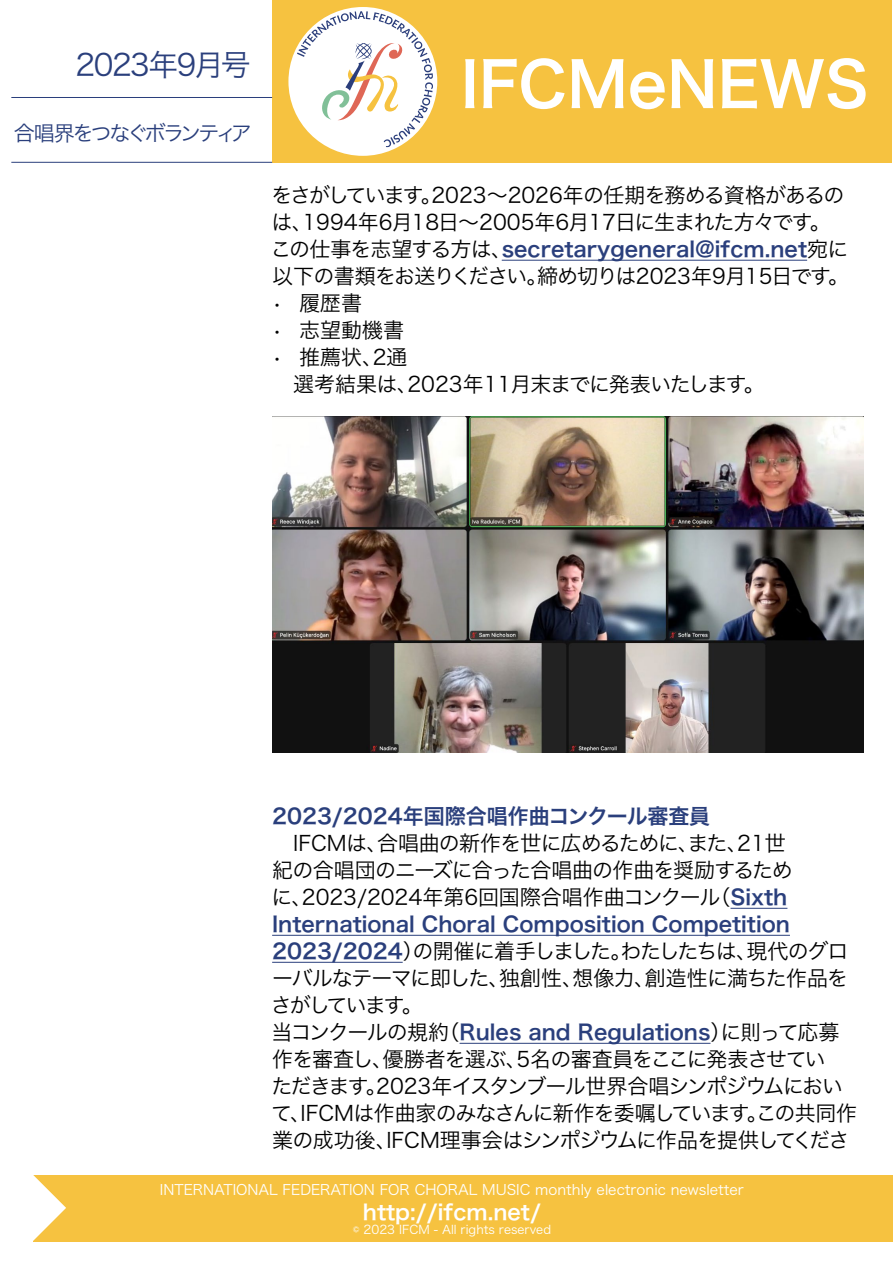
<style>
.page{position:relative;width:893px;height:1263px;background:#fff}
.page>*{position:absolute;margin:0;border:0;box-sizing:border-box;transform-origin:0 0}
.t1{font:61.5px "Hira Kaku Pro W6";color:#fff}
.t2{font:30px "Hira Kaku Pro W3";letter-spacing:-.05em;color:#2a3f7c}
.t3{font:21px/27px "Hira Kaku Pro W3";letter-spacing:-.04em;color:#000}
.t4{font:21px "Hira Kaku Pro W6";color:#2a3f7c}
.t5{font:21px/27px "Hira Kaku Pro W3";color:#000}
.t6{font:21px "Hira Kaku Pro W6";color:#fff}
.t7{font:21px "Hira Kaku Pro W3";letter-spacing:-.14em;color:#2a3f7c}
.t8{font:14.25px "Hira Kaku Pro W3";color:#fff}
.t9{font:12px "Hira Kaku Pro W3";color:#fff}
.s1{font-family:"Hira Kaku Pro W3";color:#000}
.s2{font-family:"Hira Kaku Pro W6";color:#2a3f7c}
</style>
<div class="page">
<hr style="left:502px;top:260px;width:305px;height:1px;background:#2a3f7c">
<hr style="left:730px;top:908px;width:57px;height:1px;background:#2a3f7c">
<hr style="left:272px;top:935px;width:518px;height:1px;background:#2a3f7c">
<hr style="left:272px;top:962px;width:131px;height:1px;background:#2a3f7c">
<hr style="left:460px;top:1043px;width:250px;height:1px;background:#2a3f7c">
<div style="left:33px;top:1176px;width:860px;height:66px;background:#f6c240"></div>
<svg style="left:33px;top:1175px;width:33px;height:66px"></svg>
<div style="left:272px;top:0;width:619px;height:163px;background:#f6c240"></div>
<div style="left:288px;top:7px;width:149px;height:149px;background:#fff;border-radius:50%"></div>
<svg style="left:297px;top:11px;width:136px;height:136px"></svg>
<hr style="left:11px;top:97px;width:261px;height:1px;background:#2a3f7c">
<hr style="left:11px;top:162px;width:261px;height:1px;background:#2a3f7c">
<img style="left:272px;top:417px;width:591px;height:335px">
<h2 class="t2" style="left:76px;top:38px;width:177px">2023年9月号</h2>
<p class="t7" style="left:14px;top:114px;width:239px">合唱界をつなぐボランティア</p>
<h1 class="t1" style="left:461px;top:29px;width:409px">IFCMeNEWS</h1>
<p class="t3" style="left:271px;top:180px;width:575px">をさがしています。2023～2026年の任期を務める資格があるのは、1994年6月18日～2005年6月17日に生まれた方々です。</p>
<p class="t4" style="left:270px;top:230px;width:579px"><span class="s1">この仕事を志望する方は、</span>secretarygeneral@ifcm.net<span class="s1">宛に</span></p>
<p class="t3" style="left:272px;top:261px;width:579px">以下の書類をお送りください。締め切りは2023年9月15日です。</p>
<p class="t3" style="left:272px;top:288px;width:92px">• 履歴書</p>
<p class="t3" style="left:272px;top:315px;width:134px">• 志望動機書</p>
<p class="t5" style="left:272px;top:342px;width:494px">• 推薦状、2通<br>　選考結果は、2023年11月末までに発表いたします。</p>
<p class="t4" style="left:272px;top:797px;width:440px">2023/2024年国際合唱作曲コンクール審査員</p>
<p class="t3" style="left:271px;top:828px;width:523px">　IFCMは、合唱曲の新作を世に広めるために、また、21世紀の合唱団のニーズに合った合唱曲の作曲を奨励するために、2023/2024年第6回国際合唱作曲コンクール（<span class="s2">Sixth</span></p>
<p class="t4" style="left:272px;top:905px;width:519px">International Choral Composition Competition</p>
<p class="t3" style="left:271px;top:936px;width:579px;text-align:justify"><span class="s2">2023/2024</span>）の開催に着手しました。わたしたちは、現代のグローバルなテーマに即した、独創性、想像力、創造性に満ちた作品をさがしています。</p>
<p class="t4" style="left:272px;top:1013px;width:570px"><span class="s1">当コンクールの規約（</span>Rules and Regulations<span class="s1">）に則って応募</span></p>
<p class="t3" style="left:271px;top:1044px;width:588px">作を審査し、優勝者を選ぶ、5名の審査員をここに発表させてい<br>ただきます。2023年イスタンブール世界合唱シンポジウムにおいて、IFCMは作曲家のみなさんに新作を委嘱しています。この共同作業の成功後、IFCM理事会はシンポジウムに作品を提供してくださ</p>
<p class="t8" style="left:160px;top:1177px;width:585px">INTERNATIONAL FEDERATION FOR CHORAL MUSIC monthly electronic newsletter</p>
<p class="t6" style="left:363px;top:1193px;width:179px">http://ifcm.net/</p>
<p class="t9" style="left:353px;top:1219px;width:200px">© 2023 IFCM - All rights reserved</p>
</div>
